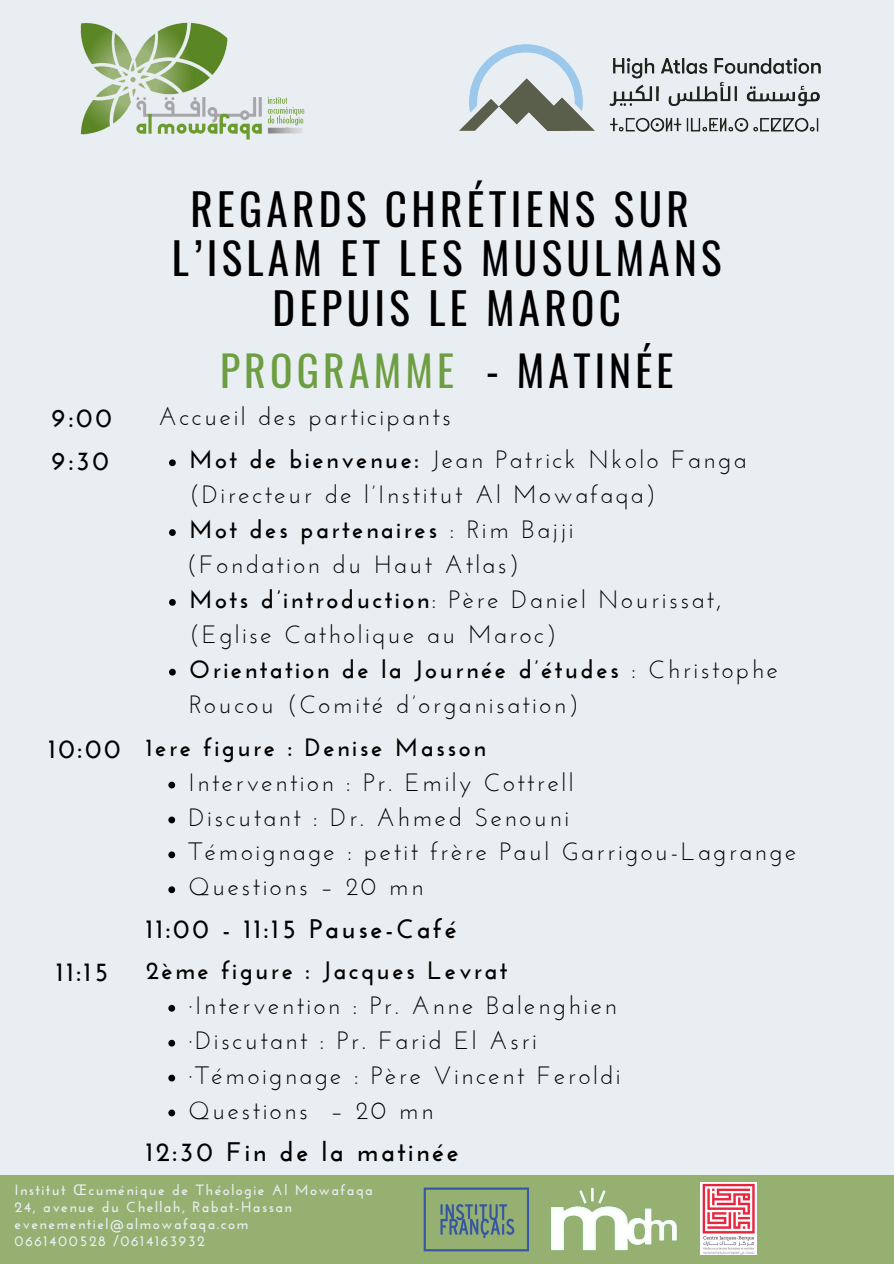
<style>
.page{position:relative;width:894px;height:1264px;background:#fff}
.page>*{position:absolute;margin:0;border:0;box-sizing:border-box;transform-origin:0 0}
.t1{font:43.2px/49.5px "Oswald";letter-spacing:.1em;color:#000;text-align:center}
.t2{font:41.7px "Oswald";letter-spacing:.1em;color:#6d9e42}
.t3{font:700 26.85px "Josefin Sans";letter-spacing:.1em;color:#000}
.t4{font:25.05px/34.8px "Josefin Sans";letter-spacing:.1em;color:#000}
.t5{font:700 25.05px "Josefin Sans";letter-spacing:.1em;color:#000}
.t6{font:700 14.85px "Josefin Sans";letter-spacing:.1em;color:#e9eef2}
.s1{color:#000}
.s2{font-weight:700}
.s3{font-weight:400}
.s4{font-family:"Noto Sans";font-weight:400}
</style>
<div class="page">
<div style="left:0;top:0;width:893px;height:1263px;background:#e9eef2"></div>
<svg style="left:168px;top:781px;width:7px;height:7px"></svg>
<svg style="left:168px;top:816px;width:7px;height:7px"></svg>
<svg style="left:168px;top:851px;width:7px;height:7px"></svg>
<svg style="left:168px;top:886px;width:7px;height:7px"></svg>
<div style="left:0;top:1174px;width:893px;height:89px;background:#96b071"></div>
<img style="left:423px;top:1187px;width:106px;height:65px">
<img style="left:550px;top:1187px;width:127px;height:64px">
<img style="left:700px;top:1182px;width:56px;height:72px">
<img style="left:80px;top:22px;width:225px;height:118px">
<img style="left:459px;top:44px;width:361px;height:87px">
<svg style="left:169px;top:459px;width:7px;height:7px"></svg>
<svg style="left:169px;top:529px;width:7px;height:7px"></svg>
<svg style="left:169px;top:599px;width:7px;height:6px"></svg>
<svg style="left:169px;top:668px;width:7px;height:7px"></svg>
<svg style="left:168px;top:1004px;width:7px;height:7px"></svg>
<svg style="left:168px;top:1039px;width:7px;height:7px"></svg>
<svg style="left:168px;top:1074px;width:7px;height:7px"></svg>
<svg style="left:168px;top:1109px;width:7px;height:7px"></svg>
<p class="t1" style="left:172px;top:183px;width:551px">REGARDS CHRÉTIENS SUR<br>L’ISLAM ET LES MUSULMANS<br>DEPUIS LE MAROC</p>
<h2 class="t2" style="left:220px;top:339px;width:455px">PROGRAMME <span class="s1">- MATINÉE</span></h2>
<p class="t3" style="left:52px;top:407px;width:61px">9:00</p>
<p class="t4" style="left:158px;top:401px;width:294px">Accueil des participants</p>
<h3 class="t3" style="left:52px;top:450px;width:59px">9:30</h3>
<p class="t4" style="left:189px;top:445px;width:558px"><span class="s2">Mot de bienvenue:</span> Jean Patrick Nkolo Fanga (Directeur de l’Institut Al Mowafaqa)</p>
<p class="t5" style="left:189px;top:519px;width:386px">Mot des partenaires <span class="s3">: Rim Bajji</span></p>
<h2 class="t4" style="left:186px;top:549px;width:334px">(Fondation du Haut Atlas)</h2>
<h2 class="t4" style="left:189px;top:584px;width:534px"><span class="s2">Mots d’introduction</span>: Père Daniel Nourissat, (Eglise Catholique au Maroc)</h2>
<p class="t4" style="left:189px;top:654px;width:590px"><span class="s2">Orientation de la Journée d’études</span> : Christophe<br>Roucou (Comité d’organisation)</p>
<p class="t3" style="left:48px;top:737px;width:74px">10:00</p>
<p class="t5" style="left:146px;top:737px;width:341px">1ere figure : Denise Masson</p>
<h1 class="t4" style="left:188px;top:767px;width:386px">Intervention : Pr. Emily Cottrell</h1>
<h1 class="t4" style="left:188px;top:802px;width:382px">Discutant : Dr. Ahmed Senouni</h1>
<h2 class="t4" style="left:188px;top:836px;width:609px">Témoignage : petit frère Paul Garrigou-Lagrange</h2>
<h3 class="t4" style="left:188px;top:871px;width:237px">Questions – 20 mn</h3>
<p class="t3" style="left:146px;top:917px;width:312px">11:00 - 11:15 Pause-Café</p>
<p class="t3" style="left:56px;top:960px;width:53px">11:15</p>
<p class="t5" style="left:146px;top:960px;width:363px">2ème figure : Jacques Levrat</p>
<h2 class="t4" style="left:188px;top:990px;width:430px">·Intervention : Pr. Anne Balenghien</h2>
<h2 class="t4" style="left:188px;top:1025px;width:350px">·Discutant : Pr. Farid El Asri</h2>
<h2 class="t4" style="left:188px;top:1060px;width:433px">·Témoignage : Père Vincent Feroldi</h2>
<p class="t4" style="left:188px;top:1094px;width:247px">Questions – 20 mn</p>
<p class="t3" style="left:146px;top:1140px;width:314px">12:30 Fin de la matinée</p>
<p class="t6" style="left:14px;top:1183px;width:359px">Institut <span class="s4">Œ</span>cuménique de Théologie Al Mowafaqa</p>
<h2 class="t6" style="left:14px;top:1200px;width:279px">24, avenue du Chellah, Rabat-Hassan</h2>
<p class="t6" style="left:14px;top:1217px;width:235px">evenementiel@almowafaqa.com</p>
<p class="t6" style="left:14px;top:1234px;width:192px">0661400528 /0614163932</p>
</div>
